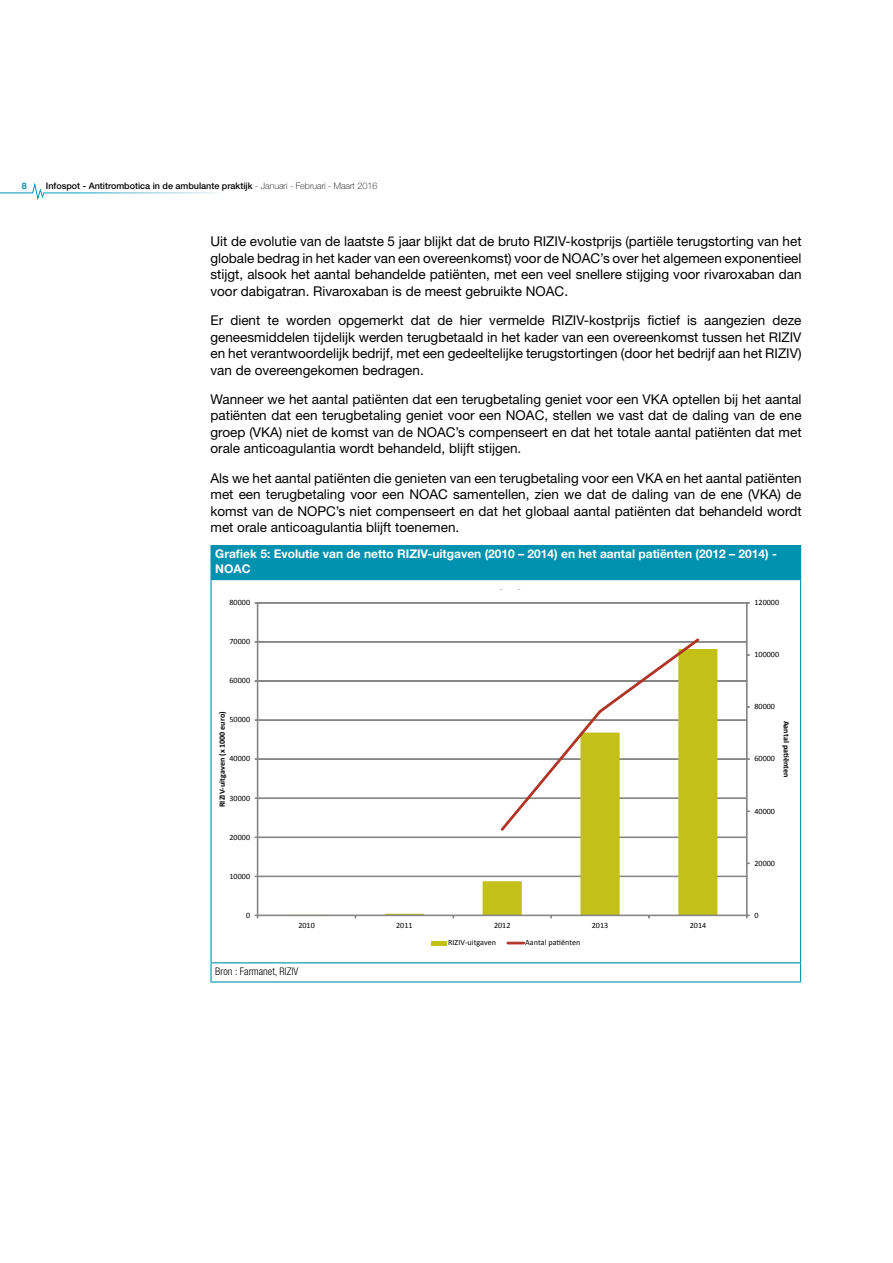
<style>
.page{position:relative;width:893px;height:1263px;background:#fff}
.page>*{position:absolute;margin:0;border:0;box-sizing:border-box;transform-origin:0 0}
.t1{font:13.5px/16.5px "Helvetica Neue LT Std";color:#000;text-align:justify}
.t2{font:700 12px/14.4px "Helvetica Neue LT Std";color:#fff}
.t3{font:300 condensed 10.5px "Helvetica Neue LT Std";color:#000}
.t4{font:500 9px "Helvetica Neue LT Std";color:#000}
.t5{font:700 9px "Helvetica Neue LT Std";color:#0092af}
.t6{font:8.1px "Calibri";color:#010101}
.t7{font:700 8.1px "Calibri";color:#010101}
.s1{font-weight:100}
</style>
<div class="page">
<svg style="left:0;top:183px;width:220px;height:17px"></svg>
<div style="left:211px;top:545px;width:590px;height:35px;background:#0092af"></div>
<hr style="left:210px;top:579px;width:591px;height:1px;background:#0092af">
<hr style="left:210px;top:962px;width:591px;height:1px;background:#0092af">
<hr style="left:210px;top:545px;width:591px;height:1px;background:#0092af">
<hr style="left:210px;top:546px;width:2px;height:33px;background:#0092af">
<hr style="left:210px;top:580px;width:2px;height:382px;background:#0092af">
<hr style="left:800px;top:580px;width:1px;height:382px;background:#0092af">
<svg style="left:210px;top:963px;width:2px;height:18px"></svg>
<svg style="left:800px;top:963px;width:1px;height:18px"></svg>
<hr style="left:210px;top:981px;width:591px;height:1px;background:#0092af">
<hr style="left:258px;top:603px;width:489px;height:1px;background:#868686">
<hr style="left:258px;top:642px;width:489px;height:1px;background:#868686">
<div style="left:258px;top:602px;width:489px;height:1px;border:1px solid #868686"></div>
<div style="left:258px;top:641px;width:489px;height:1px;border:1px solid #868686"></div>
<div style="left:258px;top:681px;width:489px;height:1px;border:1px solid #868686"></div>
<div style="left:258px;top:720px;width:489px;height:1px;border:1px solid #868686"></div>
<div style="left:258px;top:759px;width:489px;height:1px;border:1px solid #868686"></div>
<div style="left:258px;top:798px;width:489px;height:1px;border:1px solid #868686"></div>
<div style="left:258px;top:837px;width:489px;height:1px;border:1px solid #868686"></div>
<div style="left:258px;top:876px;width:489px;height:1px;border:1px solid #868686"></div>
<svg style="left:287px;top:649px;width:430px;height:266px"></svg>
<div style="left:746px;top:603px;width:1px;height:312px;border:1px solid #868686"></div>
<div style="left:257px;top:603px;width:1px;height:312px;border:1px solid #868686"></div>
<div style="left:258px;top:915px;width:489px;height:1px;border:1px solid #868686"></div>
<svg style="left:501px;top:639px;width:198px;height:191px"></svg>
<hr style="left:431px;top:941px;width:15px;height:4px;background:#c3c018">
<svg style="left:507px;top:942px;width:17px;height:2px"></svg>
<p class="t5" style="left:22px;top:180px;width:7px">8</p>
<p class="t4" style="left:46px;top:181px;width:333px">Infospot - Antitrombotica in de ambulante praktijk <span class="s1">- Januari - Februari - Maart 2016</span></p>
<p class="t1" style="left:210px;top:233px;width:593px">Uit de evolutie van de laatste 5 jaar blijkt dat de bruto RIZIV-kostprijs (partiële terugstorting van het globale bedrag in het kader van een overeenkomst) voor de NOAC’s over het algemeen exponentieel stijgt, alsook het aantal behandelde patiënten, met een veel snellere stijging voor rivaroxaban dan voor dabigatran. Rivaroxaban is de meest gebruikte NOAC.</p>
<p class="t1" style="left:210px;top:312px;width:593px">Er dient te worden opgemerkt dat de hier vermelde RIZIV-kostprijs fictief is aangezien deze geneesmiddelen tijdelijk werden terugbetaald in het kader van een overeenkomst tussen het RIZIV en het verantwoordelijk bedrijf, met een gedeeltelijke terugstortingen (door het bedrijf aan het RIZIV) van de overeengekomen bedragen.</p>
<p class="t1" style="left:210px;top:391px;width:593px">Wanneer we het aantal patiënten dat een terugbetaling geniet voor een VKA optellen bij het aantal patiënten dat een terugbetaling geniet voor een NOAC, stellen we vast dat de daling van de ene groep (VKA) niet de komst van de NOAC’s compenseert en dat het totale aantal patiënten dat met orale anticoagulantia wordt behandeld, blijft stijgen.</p>
<p class="t1" style="left:210px;top:469px;width:593px">Als we het aantal patiënten die genieten van een terugbetaling voor een VKA en het aantal patiënten met een terugbetaling voor een NOAC samentellen, zien we dat de daling van de ene (VKA) de komst van de NOPC’s niet compenseert en dat het globaal aantal patiënten dat behandeld wordt met orale anticoagulantia blijft toenemen.</p>
<p class="t2" style="left:215px;top:547px;width:563px">Grafiek 5: Evolutie van de netto RIZIV-uitgaven (2010 – 2014) en het aantal patiënten (2012 – 2014) -<br>NOAC</p>
<p class="t6" style="left:229px;top:597px;width:22px">80000</p>
<p class="t6" style="left:229px;top:636px;width:22px">70000</p>
<p class="t6" style="left:229px;top:675px;width:22px">60000</p>
<p class="t7" style="left:217px;top:807px;width:97px;rotate:-90deg">RIZIV-uitgaven (x 1000 euro)</p>
<p class="t6" style="left:229px;top:715px;width:22px">50000</p>
<p class="t6" style="left:229px;top:754px;width:22px">40000</p>
<p class="t6" style="left:229px;top:793px;width:22px">30000</p>
<p class="t6" style="left:229px;top:832px;width:22px">20000</p>
<p class="t6" style="left:229px;top:871px;width:22px">10000</p>
<p class="t6" style="left:246px;top:910px;width:6px">0</p>
<p class="t6" style="left:298px;top:920px;width:18px">2010</p>
<p class="t6" style="left:396px;top:920px;width:18px">2011</p>
<p class="t6" style="left:494px;top:920px;width:18px">2012</p>
<p class="t6" style="left:592px;top:920px;width:18px">2013</p>
<p class="t6" style="left:690px;top:920px;width:18px">2014</p>
<p class="t6" style="left:448px;top:938px;width:50px">RIZIV-uitgaven</p>
<p class="t6" style="left:525px;top:938px;width:57px">Aantal patiënten</p>
<p class="t3" style="left:215px;top:965px;width:85px">Bron : Farmanet, RIZIV</p>
<p class="t6" style="left:754px;top:597px;width:26px">120000</p>
<p class="t6" style="left:754px;top:649px;width:26px">100000</p>
<p class="t6" style="left:754px;top:702px;width:22px">80000</p>
<p class="t7" style="left:792px;top:720px;width:58px;rotate:90deg">Aantal patiënten</p>
<p class="t6" style="left:754px;top:754px;width:22px">60000</p>
<p class="t6" style="left:754px;top:806px;width:22px">40000</p>
<p class="t6" style="left:754px;top:858px;width:22px">20000</p>
<p class="t6" style="left:754px;top:910px;width:6px">0</p>
</div>
